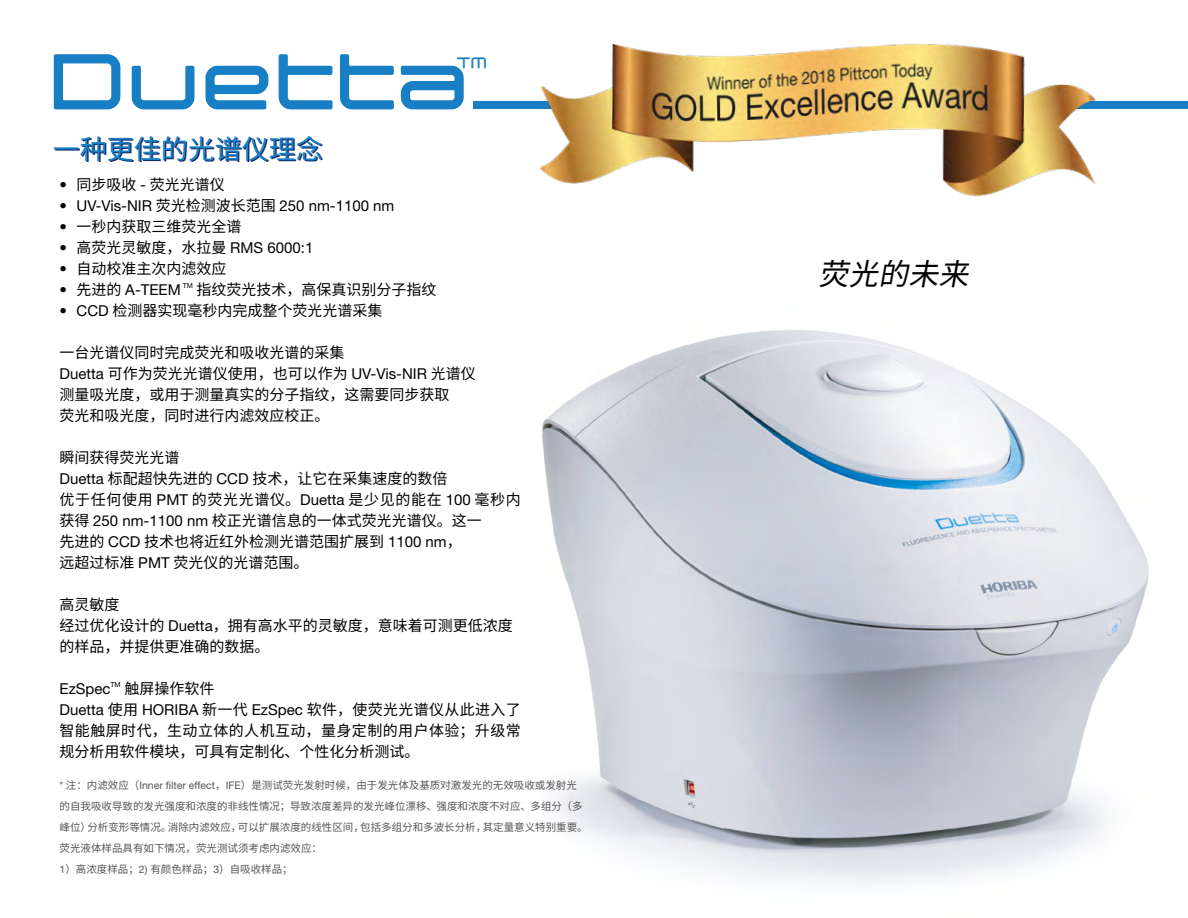
<style>
.page{position:relative;width:1188px;height:918px;background:#fff}
.page>*{position:absolute;margin:0;border:0;box-sizing:border-box;transform-origin:0 0}
.t1{font:82.5px "Popstarregular";color:#187fc4}
.t2{font:italic 30px "Source Han Sans CN";color:#000}
.t3{font:27px "Source Han Sans CN";color:#132462}
.t4{font:15.75px "Popstarregular";color:#187fc4}
.t5{font:15px/21px "Source Han Sans CN";color:#000}
.t6{font:15px/21px "Source Han Sans CN";letter-spacing:.025em;color:#000}
.t7{font:15px "Helvetica Neue LT Pro";color:#000}
.t8{font:10.5px/21px "Source Han Sans CN";color:#575554}
.t9{font:7.05px "Helvetica Neue LT Pro";color:#000}
.s1{font-family:"Helvetica Neue LT Pro"}
.s2{font-family:"Source Han Sans CN"}
</style>
<div class="page">
<img style="left:473px;top:108px;width:715px;height:777px">
<div style="left:473px;top:101px;width:715px;height:7px;background:#187fc4"></div>
<img style="left:533px;top:43px;width:568px;height:170px">
<h1 class="t1" style="left:48px;top:43px;width:423px">Duetta</h1>
<p class="t4" style="left:457px;top:56px;width:32px">TM</p>
<h3 class="t3" style="left:54px;top:135px;width:271px">一种更佳的光谱仪理念</h3>
<p class="t5" style="left:60px;top:174px;width:167px"><span class="s1">•</span> 同步吸收 <span class="s1">-</span> 荧光光谱仪</p>
<p class="t7" style="left:60px;top:196px;width:336px">• UV-Vis-NIR <span class="s2">荧光检测波长范围</span> 250 nm-1100 nm</p>
<p class="t5" style="left:60px;top:216px;width:184px"><span class="s1">•</span> 一秒内获取三维荧光全谱</p>
<p class="t7" style="left:60px;top:238px;width:255px">• <span class="s2">高荧光灵敏度，水拉曼</span> RMS 6000:1</p>
<p class="t5" style="left:60px;top:258px;width:169px"><span class="s1">•</span> 自动校准主次内滤效应</p>
<p class="t7" style="left:60px;top:280px;width:123px">• <span class="s2">先进的</span> A-TEEM</p>
<p class="t9" style="left:183px;top:281px;width:12px">TM</p>
<p class="t5" style="left:197px;top:279px;width:241px">指纹荧光技术，高保真识别分子指纹</p>
<p class="t5" style="left:60px;top:300px;width:324px"><span class="s1">• CCD</span> 检测器实现毫秒内完成整个荧光光谱采集</p>
<p class="t5" style="left:60px;top:342px;width:418px">一台光谱仪同时完成荧光和吸收光谱的采集<br><span class="s1">Duetta</span> 可作为荧光光谱仪使用，也可以作为 <span class="s1">UV-Vis-NIR</span> 光谱仪测量吸光度，或用于测量真实的分子指纹，这需要同步获取<br>荧光和吸光度，同时进行内滤效应校正。</p>
<p class="t5" style="left:60px;top:447px;width:463px">瞬间获得荧光光谱<br><span class="s1">Duetta</span> 标配超快先进的 <span class="s1">CCD</span> 技术，让它在采集速度的数倍<br>优于任何使用 <span class="s1">PMT</span> 的荧光光谱仪。<span class="s1">Duetta</span> 是少见的能在 <span class="s1">100</span> 毫秒内获得 <span class="s1">250 nm-1100 nm</span> 校正光谱信息的一体式荧光光谱仪。这一<br>先进的 <span class="s1">CCD</span> 技术也将近红外检测光谱范围扩展到 <span class="s1">1100 nm</span>，<br>远超过标准 <span class="s1">PMT</span> 荧光仪的光谱范围。</p>
<p class="t5" style="left:60px;top:594px;width:455px">高灵敏度<br>经过优化设计的 <span class="s1">Duetta</span>，拥有高水平的灵敏度，意味着可测更低浓度的样品，并提供更准确的数据。</p>
<p class="t7" style="left:60px;top:679px;width:53px">EzSpec</p>
<p class="t9" style="left:111px;top:680px;width:12px">TM</p>
<p class="t6" style="left:60px;top:678px;width:463px;text-indent:65px">触屏操作软件<br><span class="s1">Duetta</span> 使用 <span class="s1">HORIBA</span> 新一代 <span class="s1">EzSpec</span> 软件，使荧光光谱仪从此进入了智能触屏时代，生动立体的人机互动，量身定制的用户体验；升级常规分析用软件模块，可具有定制化、个性化分析测试。</p>
<p class="t8" style="left:60px;top:775px;width:530px"><span class="s1">*</span> 注：内滤效应（<span class="s1">Inner filter effect</span>，<span class="s1">IFE</span>）是测试荧光发射时候，由于发光体及基质对激发光的无效吸收或发射光的自我吸收导致的发光强度和浓度的非线性情况；导致浓度差异的发光峰位漂移、强度和浓度不对应、多组分（多峰位）分析变形等情况。消除内滤效应，可以扩展浓度的线性区间，包括多组分和多波长分析，其定量意义特别重要。荧光液体样品具有如下情况，荧光测试须考虑内滤效应：<br><span class="s1">1</span>）高浓度样品；<span class="s1">2)</span> 有颜色样品；<span class="s1">3</span>）自吸收样品；</p>
<h2 class="t2" style="left:819px;top:257px;width:167px">荧光的未来</h2>
</div>
